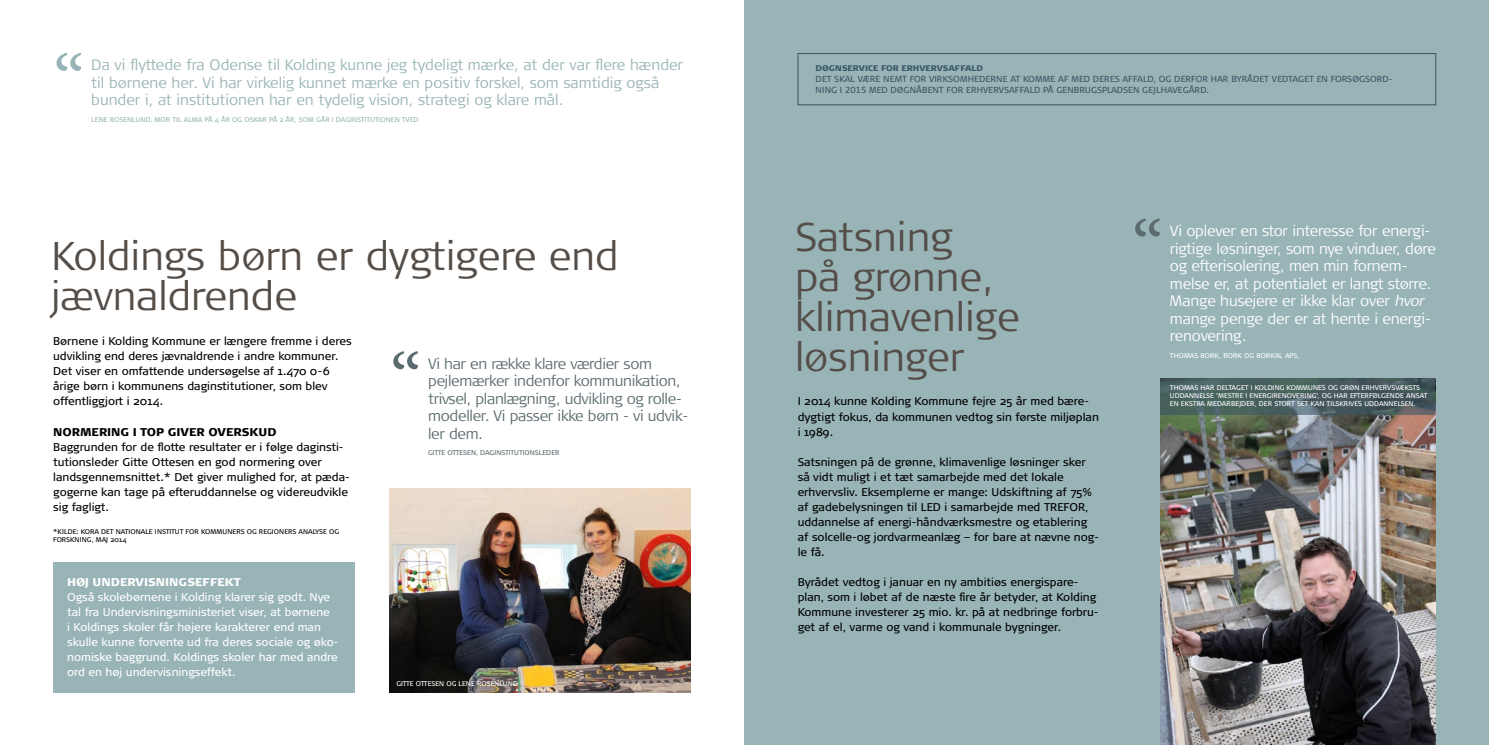
<style>
.page{position:relative;width:1489px;height:745px;background:#fff}
.page>*{position:absolute;margin:0;border:0;box-sizing:border-box;transform-origin:0 0}
.t1{font:78.75px "Minion Pro";color:#5c6b6f}
.t2{font:78.75px "Minion Pro";color:#99b4b6}
.t3{font:300 40px/40px "Signa Column";color:#544d48}
.t4{font:300 15px/17.5px "Signa Normal";letter-spacing:-.01em;color:#fff}
.t5{font:300 15px/17.5px "Signa Normal";color:#99b4b6}
.t6{font:300 15px/17.5px "Signa Normal";letter-spacing:-.02em;color:#5c6b6f}
.t7{font:11.25px/15px "Signa Normal";color:#000}
.t8{font:11.25px/15px "Signa Normal";color:#fff}
.t9{font:900 11.25px "Signa Normal";color:#000}
.t10{font:900 11.25px "Signa Normal";color:#fff}
.t11{font:8.75px/11.2px "Signa Column";color:#395666}
.t12{font:900 8.12px "Signa Column";color:#395666}
.t13{font:6.88px/8.1px "Signa Normal";color:#fff}
.t14{font:6.88px/8.1px "Signa Normal";color:#000}
.t15{font:6.88px "Signa Normal";color:#99b4b6}
.t16{font:6.88px "Signa Normal";color:#5c6b6f}
.s1{font-style:italic}
</style>
<div class="page">
<div style="left:53px;top:562px;width:301px;height:130px;background:#99b4b6"></div>
<div style="left:744px;top:0;width:744px;height:744px;background:#99b4b6"></div>
<div style="left:797px;top:53px;width:638px;height:52px;border:1px solid #395666"></div>
<img style="left:1160px;top:414px;width:274px;height:330px">
<svg style="left:1160px;top:378px;width:274px;height:36px;background:#485e5f"></svg>
<img style="left:390px;top:488px;width:300px;height:204px">
<h1 class="t2" style="left:53px;top:31px;width:33px">“</h1>
<p class="t5" style="left:91px;top:56px;width:593px">Da vi flyttede fra Odense til Kolding kunne jeg tydeligt mærke, at der var flere hænder til børnene her. Vi har virkelig kunnet mærke en positiv forskel, som samtidig også bunder i, at institutionen har en tydelig vision, strategi og klare mål.</p>
<p class="t15" style="left:91px;top:115px;width:159px">Lene Rosenlund, mor ti l Alma på 4 år og Osk</p>
<p class="t15" style="left:258px;top:115px;width:161px">ar på 2 år, som går i Dagi nstituti onen Tved</p>
<h2 class="t3" style="left:51px;top:237px;width:568px">Koldings børn er dygtigere end jævnaldrende</h2>
<p class="t7" style="left:53px;top:334px;width:300px">Børnene i Kolding Kommune er længere fremme i deres udvikling end deres jævnaldrende i andre kommuner.<br>Det viser en omfattende undersøgelse af 1.470 0-6 årige børn i kommunens daginstitutioner, som blev offentliggjort i 2014.</p>
<p class="t9" style="left:53px;top:424px;width:225px">NORMERING I TOP GIVER OVERSKUD</p>
<p class="t7" style="left:53px;top:439px;width:298px">Baggrunden for de flotte resultater er i følge daginsti&shy;tutionsleder Gitte Ottesen en god normering over landsgennemsnittet.* Det giver mulighed for, at pæda&shy;gogerne kan tage på efteruddannelse og videreudvikle sig fagligt.</p>
<p class="t14" style="left:53px;top:527px;width:38px">*Ki ld e: KORA</p>
<p class="t14" style="left:53px;top:527px;width:287px;text-indent:48px">Det Nati onale Institut for Kommuners og Regi oners Analyse og<br>Forskni ng, maj 2014</p>
<p class="t10" style="left:67px;top:574px;width:175px">HØJ UNDERVISNINGSEFFEKT</p>
<p class="t8" style="left:67px;top:589px;width:273px">Også skolebørnene i Kolding klarer sig godt. Nye tal fra U ndervisningsministeriet viser, at børnene<br>i Koldings skoler får højere karakterer end man skulle kunne forvente ud fra deres sociale og øko&shy;nomiske baggrund. Koldings skoler har med andre ord en høj undervisningseffekt.</p>
<h1 class="t1" style="left:390px;top:329px;width:33px">“</h1>
<h3 class="t6" style="left:428px;top:355px;width:262px">Vi har en række klare værdier som pejlemærker indenfor kommunikation, trivsel, planlægning, udvikling og rolle&shy;modeller. Vi passer ikke børn - vi udvik&shy;ler dem.</h3>
<p class="t16" style="left:428px;top:448px;width:133px">Gitte Ottesen, dagi nstituti onsled er</p>
<p class="t13" style="left:396px;top:679px;width:122px">Gitte Ottesen og Lene Rosenlund</p>
<p class="t12" style="left:815px;top:63px;width:163px">DØGN SERVI CE FOR ERHVERVSAFFALD</p>
<p class="t11" style="left:815px;top:74px;width:578px">D ET SKAL VÆRE NEMT FOR VIRKSOMHEDERNE AT KOMME AF MED DERES AFFALD, OG DERFOR HAR BYRÅDET VEDTAGET EN FORSØGSORD-<br>NING I 2015 MED DØGNÅBENT FOR ERHVERVSAFFALD PÅ GENBRUGSPLADSEN GEJLHAVEGÅRD.</p>
<h2 class="t3" style="left:795px;top:217px;width:226px">Satsning<br>på grønne, klimavenlige løsninger</h2>
<p class="t7" style="left:797px;top:394px;width:303px">I 2014 kunne Kolding Kommune fejre 25 år med bære&shy;dygtigt fokus, da kommunen vedtog sin første miljøplan i 1989.</p>
<p class="t7" style="left:797px;top:454px;width:303px">Satsningen på de grønne, klimavenlige løsninger sker så vidt muligt i et tæt samarbejde med det lokale erhvervsliv. Eksemplerne er mange: Udskiftning af 75% af gadebelysningen til LED i samarbejde med TREFOR, uddannelse af energi-håndværksmestre og etablering af solcelle-og jordvarmeanlæg – for bare at nævne nog&shy;le få.</p>
<p class="t7" style="left:797px;top:574px;width:302px">Byrådet vedtog i januar en ny ambitiøs energispare&shy;plan, som i løbet af de næste fire år betyder, at Kolding Kommune investerer 25 mio. kr. på at nedbringe forbru&shy;get af el, varme og vand i kommunale bygninger.</p>
<h1 class="t1" style="left:1131px;top:197px;width:33px">“</h1>
<p class="t4" style="left:1169px;top:222px;width:267px">Vi oplever en stor interesse for energi&shy;rigtige løsninger, som nye vinduer, døre og efterisolering, men min fornem&shy;melse er, at potentialet er langt større.<br>Mange husejere er ikke klar over <span class="s1">hvor </span>mange penge der er at hente i energi&shy;renovering.</p>
<p class="t13" style="left:1169px;top:351px;width:131px">Thomas Bork, Bork og Borkal ApS,</p>
<p class="t13" style="left:1169px;top:383px;width:259px">Thomas har d eltaget i Koldi ng Kommunes og Grøn Erhvervsvæksts uddannelse ’Mestre i Energi renoveri ng’, og har efterfølgend e ansat en ekstra medarbejd er, d er stort set kan ti lskrives uddannelsen.</p>
</div>
